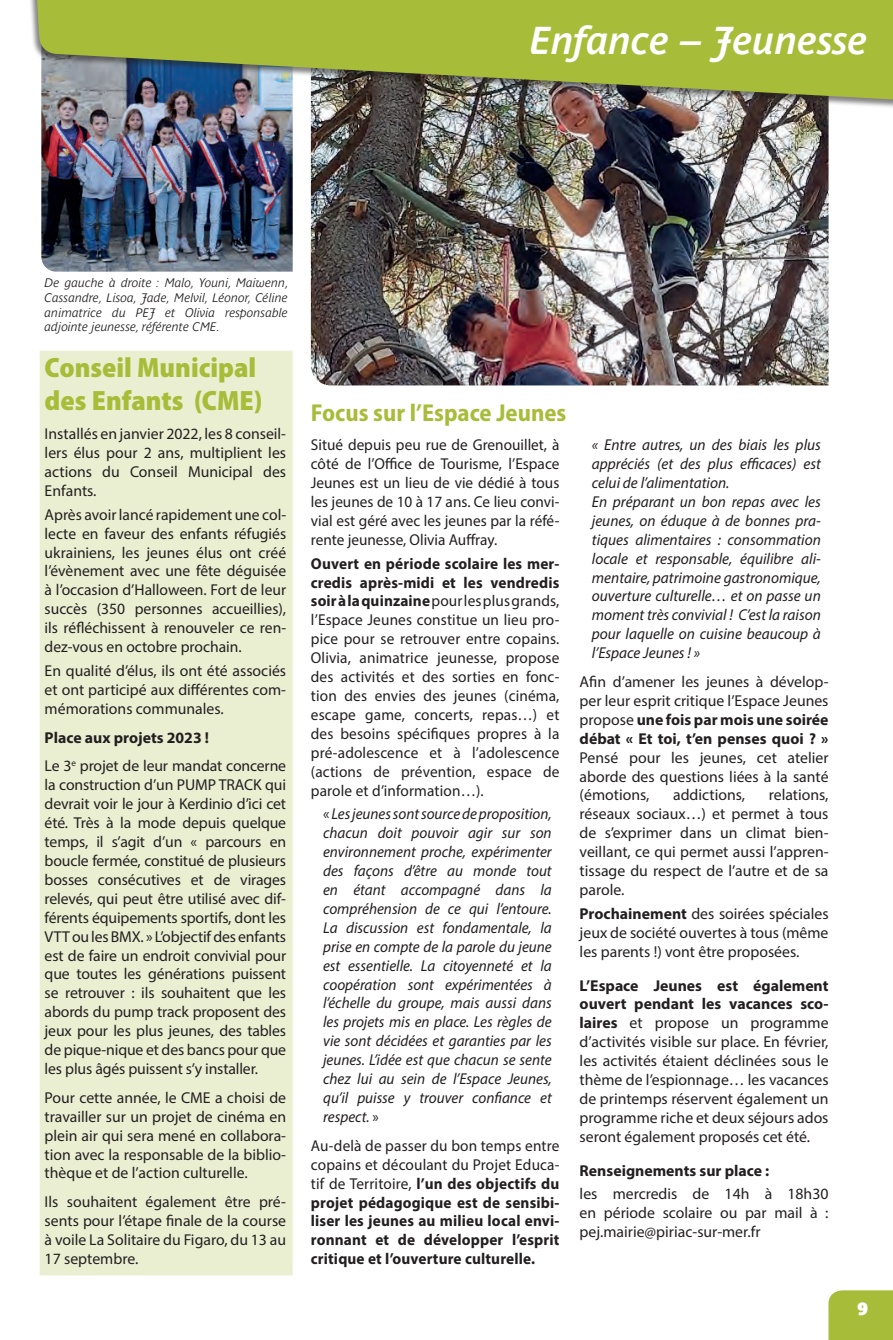
<style>
.page{position:relative;width:893px;height:1340px;background:#fff}
.page>*{position:absolute;margin:0;border:0;box-sizing:border-box;transform-origin:0 0}
.t1{font:italic 700 38.5px "Parisine Plus Std Gris";color:#fff}
.Titre_Principal{font:900 semi-condensed 28px/33.6px "Myriad Pro";color:#a7bd39}
.Titre_niveau_2{font:700 semi-condensed 24.5px "Myriad Pro";color:#a7bd39}
.t2{font:700 17.5px "Parisine Plus Std Sombre";color:#fff}
.Texte_normal{font:15.75px/18.9px "Myriad Pro";color:#231f20;text-align:justify}
.Texte_normal-2{font:italic 15.75px/18.9px "Myriad Pro";color:#231f20;text-align:justify;scale:.96 1}
.Texte_normal-3{font:italic 15.75px/18.9px "Myriad Pro";color:#231f20;text-align:justify}
.Texte_normal-4{font:700 15.75px/18.9px "Myriad Pro";letter-spacing:.01em;color:#231f20;text-align:justify}
.Texte_normal_gras{font:700 15.75px "Myriad Pro";color:#231f20}
.Legende_photo{font:italic 12.25px/14.7px "Parisine Plus Std Gris";color:#231f20;text-align:justify}
.s1{font-weight:700}
.s2{font-style:normal}
.s3{font-weight:400}
</style>
<div class="page">
<img style="left:41px;top:111px;width:252px;height:161px">
<div style="left:40px;top:351px;width:253px;height:924px;background:#eaefd2"></div>
<img style="left:311px;top:111px;width:517px;height:274px">
<div style="left:27px;top:0;width:866px;height:111px;background:#231f20;opacity:.55"></div>
<svg style="left:35px;top:0;width:858px;height:102px;background:#97a94a"></svg>
<div style="left:828px;top:1290px;width:65px;height:49px;background:#a7bd39"></div>
<h1 class="t1" style="left:530px;top:18px;width:340px">Enfance – Jeunesse</h1>
<p class="Legende_photo" style="left:45px;top:275px;width:246px">De gauche à droite : Malo, Youni, Maiwenn, Cassandre, Lisoa, Jade, Melvil, Léonor, Céline animatrice du PEJ et Olivia responsable adjointe jeunesse, référente CME.</p>
<p class="Titre_Principal" style="left:45px;top:349px;width:219px">Conseil Municipal des Enfants (CME)</p>
<p class="Texte_normal" style="left:45px;top:424px;width:243px">Installés en janvier 2022, les 8 conseil&shy;lers élus pour 2 ans, multiplient les actions du Conseil Municipal des Enfants.</p>
<p class="Texte_normal" style="left:45px;top:505px;width:243px">Après avoir lancé rapidement une col&shy;lecte en faveur des enfants réfugiés ukrainiens, les jeunes élus ont créé l’évènement avec une fête déguisée à l’occasion d’Halloween. Fort de leur succès (350 personnes accueillies), ils réfléchissent à renouveler ce ren&shy;dez-vous en octobre prochain.</p>
<p class="Texte_normal" style="left:45px;top:661px;width:243px">En qualité d’élus, ils ont été associés et ont participé aux différentes com&shy;mémorations communales.</p>
<p class="Texte_normal_gras" style="left:45px;top:727px;width:166px">Place aux projets 2023 !</p>
<p class="Texte_normal" style="left:45px;top:756px;width:243px">Le 3<sup>e</sup> projet de leur mandat concerne la construction d’un PUMP TRACK qui devrait voir le jour à Kerdinio d’ici cet été. Très à la mode depuis quelque temps, il s’agit d’un « parcours en boucle fermée, constitué de plusieurs bosses consécutives et de virages relevés, qui peut être utilisé avec dif&shy;férents équipements sportifs, dont les VTT ou les BMX. » L’objectif des enfants est de faire un endroit convivial pour que toutes les générations puissent se retrouver : ils souhaitent que les abords du pump track proposent des jeux pour les plus jeunes, des tables de pique-nique et des bancs pour que les plus âgés puissent s’y installer.</p>
<p class="Texte_normal" style="left:45px;top:1087px;width:243px">Pour cette année, le CME a choisi de travailler sur un projet de cinéma en plein air qui sera mené en collabora&shy;tion avec la responsable de la biblio&shy;thèque et de l’action culturelle.</p>
<p class="Texte_normal" style="left:45px;top:1192px;width:243px">Ils souhaitent également être pré&shy;sents pour l’étape finale de la course à voile La Solitaire du Figaro, du 13 au 17 septembre.</p>
<p class="Titre_niveau_2" style="left:311px;top:397px;width:257px">Focus sur l’Espace Jeunes</p>
<p class="Texte_normal" style="left:311px;top:435px;width:250px">Situé depuis peu rue de Grenouillet, à côté de l’Office de Tourisme, l’Espace Jeunes est un lieu de vie dédié à tous les jeunes de 10 à 17 ans. Ce lieu convi&shy;vial est géré avec les jeunes par la réfé&shy;rente jeunesse, Olivia Auffray.</p>
<p class="Texte_normal" style="left:311px;top:553px;width:250px"><span class="s1">Ouvert en période scolaire les mer&shy;credis après-midi et les vendredis soir à la quinzaine</span> pour les plus grands, l’Espace Jeunes constitue un lieu pro&shy;pice pour se retrouver entre copains.<br>Olivia, animatrice jeunesse, propose des activités et des sorties en fonc&shy;tion des envies des jeunes (cinéma, escape game, concerts, repas…) et des besoins spécifiques propres à la pré-adolescence et à l’adolescence (actions de prévention, espace de parole et d’information…).</p>
<p class="Texte_normal-2" style="left:323px;top:804px;width:240px"><span class="s2">«</span> Les jeunes sont source de proposition, chacun doit pouvoir agir sur son environnement proche, expérimenter des façons d’être au monde tout en étant accompagné dans la compréhension de ce qui l’entoure.<br>La discussion est fondamentale, la prise en compte de la parole du jeune est essentielle. La citoyenneté et la coopération sont expérimentées à l’échelle du groupe, mais aussi dans les projets mis en place. Les règles de vie sont décidées et garanties par les jeunes. L’idée est que chacun se sente chez lui au sein de l’Espace Jeunes, qu’il puisse y trouver confiance et respect. <span class="s2">»</span></p>
<p class="Texte_normal-4" style="left:311px;top:1135px;width:250px"><span class="s3">Au-delà de passer du bon temps entre copains et découlant du Projet Educa&shy;tif de Territoire,</span> l’un des objectifs du projet pédagogique est de sensibi&shy;liser les jeunes au milieu local envi&shy;ronnant et de développer l’esprit critique et l’ouverture culturelle.</p>
<p class="Texte_normal-3" style="left:592px;top:435px;width:230px">« Entre autres, un des biais les plus appréciés (et des plus efficaces) est celui de l’alimentation.</p>
<p class="Texte_normal-3" style="left:592px;top:492px;width:230px">En préparant un bon repas avec les jeunes, on éduque à de bonnes pra&shy;tiques alimentaires : consommation locale et responsable, équilibre ali&shy;mentaire, patrimoine gastronomique, ouverture culturelle… et on passe un moment très convivial ! C’est la raison pour laquelle on cuisine beaucoup à l’Espace Jeunes ! »</p>
<p class="Texte_normal" style="left:580px;top:672px;width:250px">Afin d’amener les jeunes à dévelop&shy;per leur esprit critique l’Espace Jeunes propose <span class="s1">une fois par mois une soirée débat « Et toi, t’en penses quoi ? » </span>Pensé pour les jeunes, cet atelier aborde des questions liées à la santé (émotions,</p>
<p class="Texte_normal" style="left:580px;top:785px;width:250px;text-indent:189px">relations, réseaux sociaux…) et permet à tous de s’exprimer dans un climat bien&shy;veillant, ce qui permet aussi l’appren&shy;tissage du respect de l’autre et de sa parole.</p>
<p class="Texte_normal" style="left:580px;top:904px;width:250px"><span class="s1">Prochainement</span> des soirées spéciales jeux de société ouvertes à tous (même les parents !) vont être proposées.</p>
<p class="Texte_normal" style="left:580px;top:975px;width:250px"><span class="s1">L’Espace Jeunes est également ouvert pendant les vacances sco&shy;laires</span> et propose un programme d’activités visible sur place. En février, les activités étaient déclinées sous le thème de l’espionnage… les vacances de printemps réservent également un programme riche et deux séjours ados seront également proposés cet été.</p>
<p class="Texte_normal-4" style="left:580px;top:1160px;width:191px">Renseignements sur place :</p>
<p class="Texte_normal" style="left:580px;top:1184px;width:250px">les mercredis de 14h à 18h30 en période scolaire ou par mail à : pej.mairie@piriac-sur-mer.fr</p>
<p class="Texte_normal" style="left:673px;top:785px;width:73px">addictions,</p>
<p class="t2" style="left:857px;top:1298px;width:12px">9</p>
</div>
